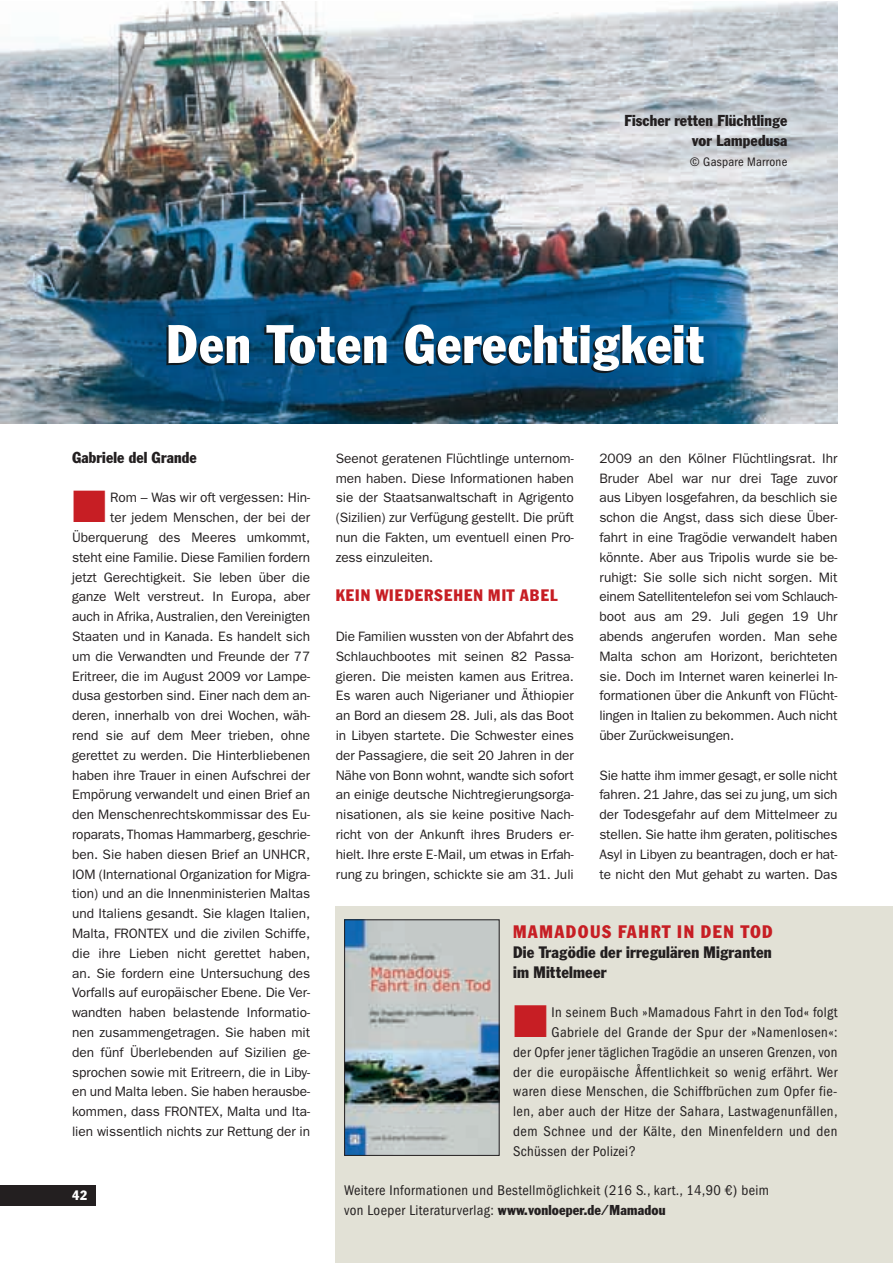
<style>
.page{position:relative;width:893px;height:1263px;background:#fff}
.page>*{position:absolute;margin:0;border:0;box-sizing:border-box;transform-origin:0 0}
.t1{font:54px "Franklin ATF Condensed BQ";letter-spacing:.025em;color:#fff}
.t2{font:18px "Franklin ATF Condensed BQ";letter-spacing:.075em;color:#c71e24}
.t3{font:16.5px/19.8px "Franklin ATF Condensed BQ";letter-spacing:.01em;color:#231f20}
.t4{font:16.5px "Franklin ATF Condensed BQ";letter-spacing:.07em;color:#c71e24}
.t5{font:15.75px/19.8px "Franklin ATF Condensed BQ";letter-spacing:.01em;color:#231f20;text-align:right}
.t6{font:condensed 14.55px/19.8px "Franklin Gothic LT";letter-spacing:.03em;color:#231f20}
.t7{font:13.65px/19.8px "Franklin Gothic LT";color:#231f20;text-align:justify}
.t8{font:13.5px "Franklin ATF Condensed BQ";color:#fff}
.t9{font:condensed 12.75px "Franklin Gothic LT";letter-spacing:.02em;color:#231f20}
.s1{color:#c71e24}
.s2{font-family:"Franklin ATF Condensed BQ";font-stretch:normal;font-size:14.25px}
</style>
<div class="page">
<img style="left:0;top:1px;width:837px;height:422px">
<div style="left:0;top:1185px;width:95px;height:21px;background:#231f20"></div>
<div style="left:336px;top:906px;width:557px;height:357px;background:#e2e1d6"></div>
<img style="left:346px;top:921px;width:152px;height:233px">
<div style="left:344px;top:919px;width:156px;height:237px;border:1px solid #231f20"></div>
<p class="t5" style="left:624px;top:112px;width:165px">Fischer retten Flüchtlinge vor Lampedusa</p>
<p class="t9" style="left:690px;top:157px;width:99px">© Gaspare Marrone</p>
<h1 class="t1" style="left:166px;top:323px;width:539px">Den Toten Gerechtigkeit</h1>
<p class="t5" style="left:72px;top:449px;width:126px">Gabriele del Grande</p>
<p class="t7" style="left:72px;top:489px;width:240px;text-align:right"><span class="s1">■</span> Rom – Was wir oft vergessen: Hin&shy;ter jedem Menschen, der bei der Überquerung des Meeres umkommt, steht eine Familie. Diese Familien fordern jetzt Gerechtigkeit. Sie leben über die ganze Welt verstreut. In Europa, aber auch in Afrika, Australien, den Vereinigten Staaten und in Kanada. Es handelt sich um die Verwandten und Freunde der 77<br>Eritreer, die im August 2009 vor Lampe&shy;dusa gestorben sind. Einer nach dem an&shy;deren, innerhalb von drei Wochen, wäh&shy;rend sie auf dem Meer trieben, ohne gerettet zu werden. Die Hinterbliebenen haben ihre Trauer in einen Aufschrei der Empörung verwandelt und einen Brief an den Menschenrechtskommissar des Eu&shy;roparats, Thomas Hammarberg, geschrie&shy;ben. Sie haben diesen Brief an UNHCR, IOM (International Organization for Migra&shy;tion) und an die Innenministerien Maltas und Italiens gesandt. Sie klagen Italien, Malta, FRONTEX und die zivilen Schiffe, die ihre Lieben nicht gerettet haben, an. Sie fordern eine Untersuchung des Vorfalls auf europäischer Ebene. Die Ver&shy;wandten haben belastende Informatio&shy;nen zusammengetragen. Sie haben mit den fünf Überlebenden auf Sizilien ge&shy;sprochen sowie mit Eritreern, die in Liby&shy;en und Malta leben. Sie haben herausbe&shy;kommen, dass FRONTEX, Malta und Ita&shy;lien wissentlich nichts zur Rettung der in</p>
<p class="t8" style="left:72px;top:1190px;width:17px">42</p>
<p class="t7" style="left:336px;top:450px;width:240px">Seenot geratenen Flüchtlinge unternom&shy;men haben. Diese Informationen haben sie der Staatsanwaltschaft in Agrigento (Sizilien) zur Verfügung gestellt. Die prüft nun die Fakten, um eventuell einen Pro&shy;zess einzuleiten.</p>
<p class="t4" style="left:336px;top:589px;width:223px">KEIN WIEDERSEHEN MIT ABEL</p>
<p class="t7" style="left:336px;top:628px;width:240px">Die Familien wussten von der Abfahrt des Schlauchbootes mit seinen 82 Passa&shy;gieren. Die meisten kamen aus Eritrea.<br>Es waren auch Nigerianer und Äthiopier an Bord an diesem 28. Juli, als das Boot in Libyen startete. Die Schwester eines der Passagiere, die seit 20 Jahren in der Nähe von Bonn wohnt, wandte sich sofort an einige deutsche Nichtregierungsorga&shy;nisationen, als sie keine positive Nach&shy;richt von der Ankunft ihres Bruders er&shy;hielt. Ihre erste E-Mail, um etwas in Erfah&shy;rung zu bringen, schickte sie am 31. Juli</p>
<p class="t7" style="left:599px;top:450px;width:240px">2009 an den Kölner Flüchtlingsrat. Ihr Bruder Abel war nur drei Tage zuvor aus Libyen losgefahren, da beschlich sie schon die Angst, dass sich diese Über&shy;fahrt in eine Tragödie verwandelt haben könnte. Aber aus Tripolis wurde sie be&shy;ruhigt: Sie solle sich nicht sorgen. Mit einem Satellitentelefon sei vom Schlauch&shy;boot aus am 29. Juli gegen 19 Uhr abends angerufen worden. Man sehe Malta schon am Horizont, berichteten sie. Doch im Internet waren keinerlei In&shy;formationen über die Ankunft von Flücht&shy;lingen in Italien zu bekommen. Auch nicht über Zurückweisungen.</p>
<p class="t7" style="left:599px;top:766px;width:240px">Sie hatte ihm immer gesagt, er solle nicht fahren. 21 Jahre, das sei zu jung, um sich der Todesgefahr auf dem Mittelmeer zu stellen. Sie hatte ihm geraten, politisches Asyl in Libyen zu beantragen, doch er hat&shy;te nicht den Mut gehabt zu warten. Das</p>
<h2 class="t2" style="left:513px;top:924px;width:261px">MAMADOUS FAHRT IN DEN TOD</h2>
<p class="t3" style="left:513px;top:944px;width:260px">Die Tragödie der irregulären Migranten im Mittelmeer</p>
<p class="t6" style="left:513px;top:1004px;width:326px"><span class="s1">■</span> In seinem Buch »Mamadous Fahrt in den Tod« folgt</p>
<p class="t6" style="left:551px;top:1024px;width:288px">Gabriele del Grande der Spur der »Namenlosen«:</p>
<p class="t6" style="left:513px;top:1043px;width:326px">der Opfer jener täglichen Tragödie an unseren Grenzen, von</p>
<p class="t6" style="left:513px;top:1063px;width:326px">der die europäische Åffentlichkeit so wenig erfährt. Wer</p>
<p class="t6" style="left:513px;top:1083px;width:326px">waren diese Menschen, die Schiffbrüchen zum Opfer fie-</p>
<p class="t6" style="left:513px;top:1103px;width:326px">len, aber auch der Hitze der Sahara, Lastwagenunfällen,</p>
<p class="t6" style="left:513px;top:1123px;width:326px">dem Schnee und der Kälte, den Minenfeldern und den</p>
<p class="t6" style="left:513px;top:1142px;width:124px">Schüssen der Polizei?</p>
<p class="t6" style="left:344px;top:1182px;width:426px">Weitere Informationen und Bestellmöglichkeit (216 S., kart., 14,90 €) beim von Loeper Literaturverlag: <span class="s2">www.vonloeper.de/Mamadou</span></p>
</div>
